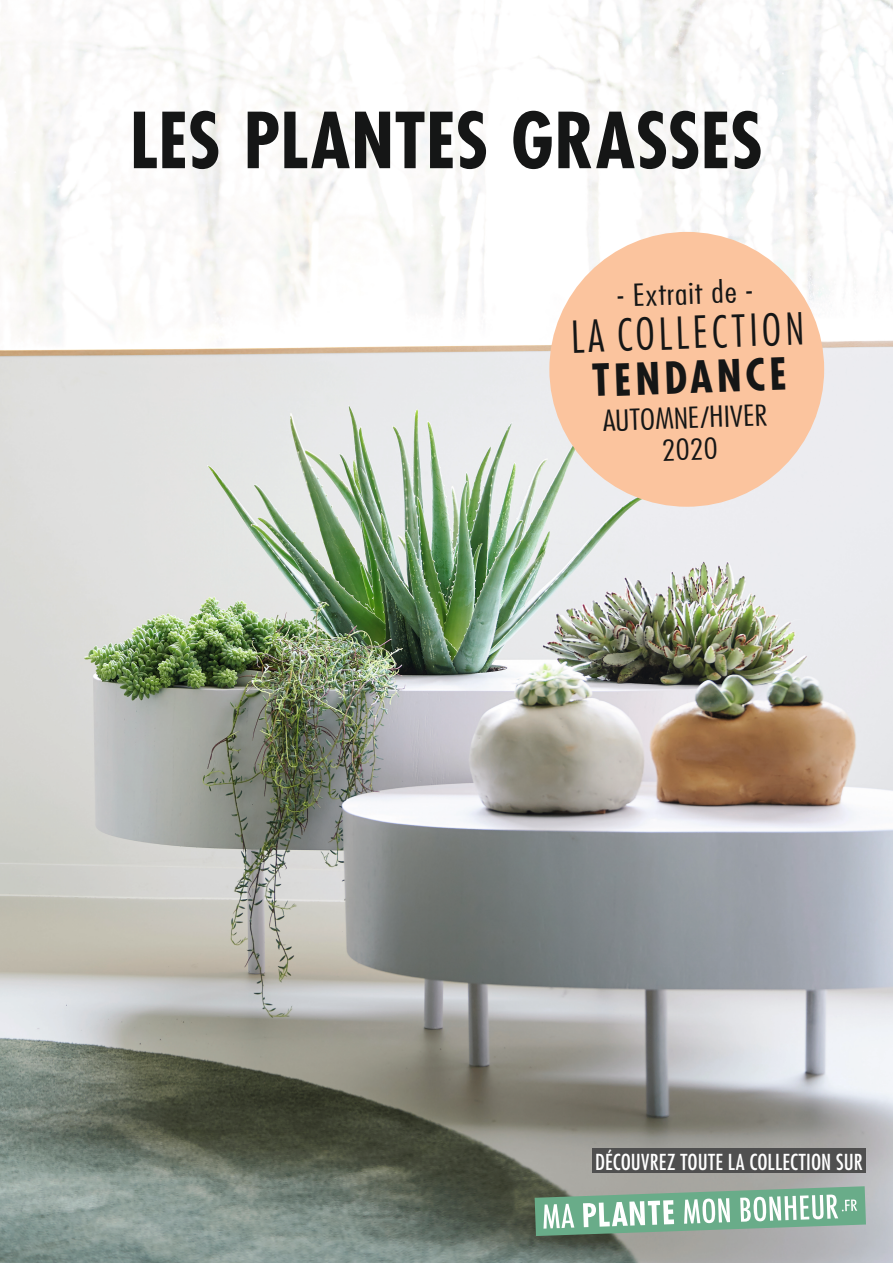
<style>
.page{position:relative;width:893px;height:1263px;background:#fff}
.page>*{position:absolute;margin:0;border:0;box-sizing:border-box;transform-origin:0 0}
.t1{font:700 condensed 75px "Futura Std";letter-spacing:.005em;color:#151616}
.t2{font:300 condensed 42.97px/44.4px "Futura Std";color:#151616;text-align:center}
.t3{font:300 condensed 29.62px "Futura Std";color:#151616;scale:1.19 1}
.t4{font:300 condensed 28.2px/31.5px "Futura Std";color:#151616;text-align:center;scale:1.19 1}
.t5{font:condensed 21.45px "Futura Std";letter-spacing:.01em;color:#fff}
.s1{font-weight:700}
.s2{font-family:"Helvetica";font-weight:400;font-stretch:normal;font-size:29.62px}
</style>
<div class="page">
<img style="left:0;top:0;width:893px;height:1263px">
<div style="left:592px;top:1149px;width:274px;height:24px;background:#4f4f4f"></div>
<svg style="left:535px;top:1186px;width:331px;height:50px"></svg>
<div style="left:549px;top:232px;width:275px;height:275px;background:#fbc49e;border-radius:50%"></div>
<p class="t1" style="left:130px;top:94px;width:635px">LES PLANTES GRASSES</p>
<p class="t3" style="left:617px;top:278px;width:114px;rotate:-2deg">- Extrait de -</p>
<p class="t2" style="left:571px;top:315px;width:234px;rotate:-2deg">LA COLLECTION<br><span class="s1">TENDANCE</span></p>
<p class="t4" style="left:602px;top:405px;width:140px;rotate:-2deg">AUTOMNE<span class="s2">/</span>HIVER<br>2020</p>
<p class="t5" style="left:595px;top:1149px;width:269px">DÉCOUVREZ TOUTE LA COLLECTION SUR</p>
</div>
